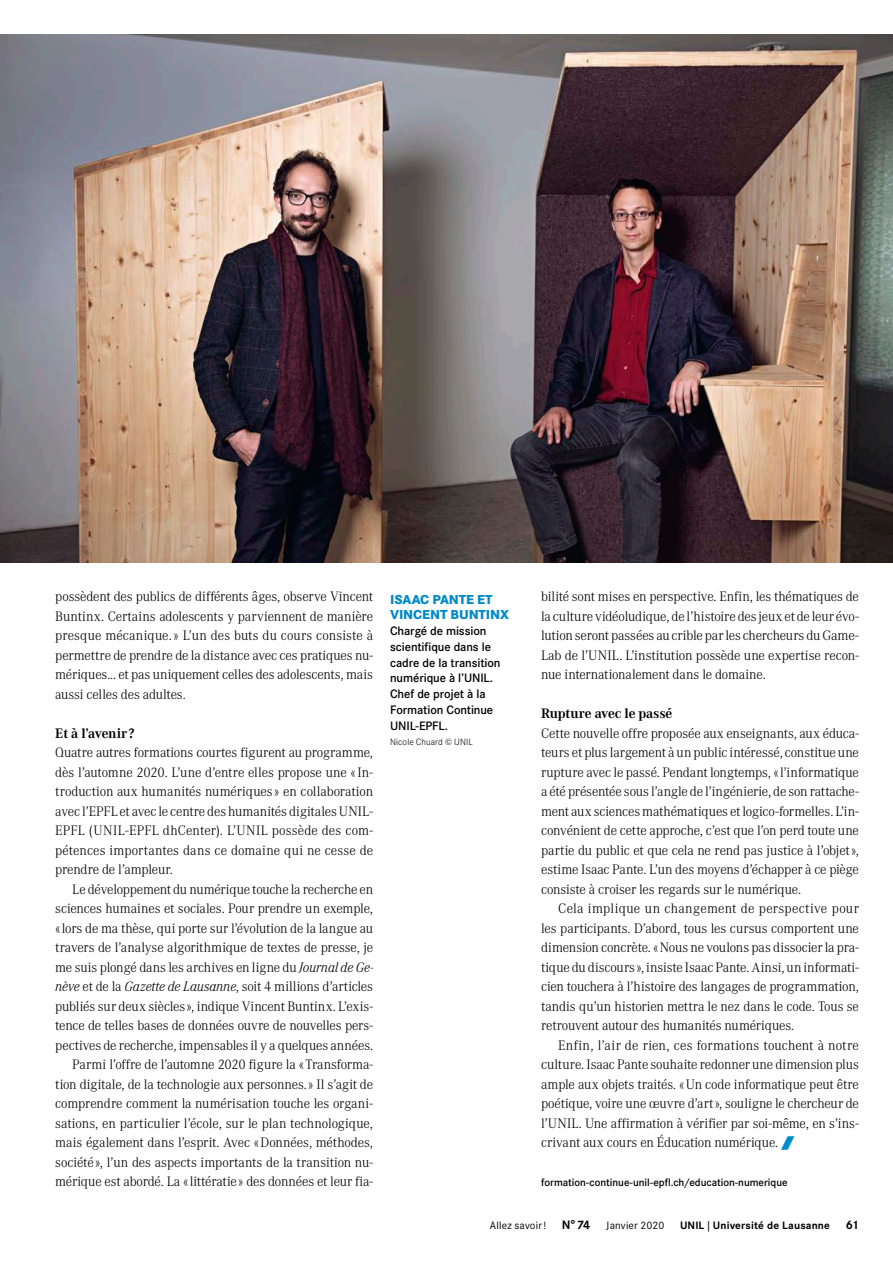
<style>
.page{position:relative;width:893px;height:1263px;background:#fff}
.page>*{position:absolute;margin:0;border:0;box-sizing:border-box;transform-origin:0 0}
.t1{font:300 13.5px/19.5px "Corporate ABQ";letter-spacing:-.01em;color:#000;text-align:justify}
.t2{font:700 13.5px "Corporate ABQ";letter-spacing:-.015em;color:#000}
.t3{font:800 12.75px/15.8px "Corporate SBQ";letter-spacing:-.01em;color:#008aca}
.t4{font:500 12px/15.8px "Corporate SBQ";letter-spacing:-.01em;color:#000}
.t5{font:700 12px "Corporate SBQ";color:#000}
.t6{font:500 10.5px "Corporate SBQ";letter-spacing:-.005em;color:#000}
.t7{font:700 10.5px "Corporate SBQ";letter-spacing:.015em;color:#000}
.t8{font:10.5px "Corporate SBQ";letter-spacing:.015em;color:#000}
.t9{font:300 9px "Corporate SBQ";letter-spacing:.01em;color:#000}
.s1{font-style:italic}
</style>
<div class="page">
<img style="left:0;top:34px;width:893px;height:528px">
<p class="t1" style="left:55px;top:587px;width:319px">possèdent des publics de différents âges, observe Vincent Buntinx. Certains adolescents y parviennent de manière presque mécanique. » L’un des buts du cours consiste à permettre de prendre de la distance avec ces pratiques nu&shy;mériques... et pas uniquement celles des adolescents, mais aussi celles des adultes.</p>
<p class="t2" style="left:55px;top:725px;width:81px">Et à l’avenir?</p>
<p class="t1" style="left:55px;top:743px;width:319px">Quatre autres formations courtes figurent au programme, dès l’automne 2020. L’une d’entre elles propose une « In&shy;troduction aux humanités numériques» en collaboration avec l’EPFL et avec le centre des humanités digitales UNIL-EPFL (UNIL-EPFL dhCenter). L’UNIL possède des com&shy;pétences importantes dans ce domaine qui ne cesse de prendre de l’ampleur.</p>
<p class="t1" style="left:55px;top:879px;width:320px;text-align:right">Le développement du numérique touche la recherche en sciences humaines et sociales. Pour prendre un exemple, «lors de ma thèse, qui porte sur l’évolution de la langue au travers de l’analyse algorithmique de textes de presse, je me suis plongé dans les archives en ligne du <span class="s1">Journal de Ge&shy;nève</span> et de la <span class="s1">Gazette de Lausanne</span>, soit 4 millions d’articles publiés sur deux siècles», indique Vincent Buntinx. L’exis&shy;tence de telles bases de données ouvre de nouvelles pers&shy;pectives de recherche, impensables il y a quelques années.<br>Parmi l’offre de l’automne 2020 figure la «Transforma&shy;tion digitale, de la technologie aux personnes.» Il s’agit de comprendre comment la numérisation touche les organi&shy;sations, en particulier l’école, sur le plan technologique, mais également dans l’esprit. Avec «Données, méthodes, société», l’un des aspects importants de la transition nu&shy;mérique est abordé. La «littératie» des données et leur fia-</p>
<p class="t3" style="left:390px;top:591px;width:120px">ISAAC PANTE ET<br>VINCENT BUNTINX</p>
<p class="t4" style="left:390px;top:623px;width:112px">Chargé de mission scientifique dans le cadre de la transition numérique à l’UNIL.<br>Chef de projet à la<br>Formation Continue<br>UNIL-EPFL.</p>
<p class="t9" style="left:390px;top:737px;width:84px">Nicole Chuard © UNIL</p>
<p class="t1" style="left:541px;top:587px;width:319px">bilité sont mises en perspective. Enfin, les thématiques de la culture vidéoludique, de l’histoire des jeux et de leur évo&shy;lution seront passées au crible par les chercheurs du Game-Lab de l’UNIL. L’institution possède une expertise recon&shy;nue internationalement dans le domaine.</p>
<p class="t2" style="left:541px;top:706px;width:133px">Rupture avec le passé</p>
<p class="t1" style="left:541px;top:723px;width:319px">Cette nouvelle offre proposée aux enseignants, aux éduca&shy;teurs et plus largement à un public intéressé, constitue une rupture avec le passé. Pendant longtemps, «l’informatique a été présentée sous l’angle de l’ingénierie, de son rattache&shy;ment aux sciences mathématiques et logico-formelles. L’in&shy;convénient de cette approche, c’est que l’on perd toute une partie du public et que cela ne rend pas justice à l’objet», estime Isaac Pante. L’un des moyens d’échapper à ce piège consiste à croiser les regards sur le numérique.</p>
<p class="t1" style="left:541px;top:899px;width:319px;text-indent:17px">Cela implique un changement de perspective pour les participants. D’abord, tous les cursus comportent une dimension concrète. «Nous ne voulons pas dissocier la pra&shy;tique du discours», insiste Isaac Pante. Ainsi, un informati&shy;cien touchera à l’histoire des langages de programmation, tandis qu’un historien mettra le nez dans le code. Tous se retrouvent autour des humanités numériques.</p>
<p class="t1" style="left:541px;top:1035px;width:319px;text-indent:17px">Enfin, l’air de rien, ces formations touchent à notre culture. Isaac Pante souhaite redonner une dimension plus ample aux objets traités. «Un code informatique peut être poétique, voire une œuvre d’art», souligne le chercheur de l’UNIL. Une affirmation à vérifier par soi-même, en s’ins&shy;crivant aux cours en Éducation numérique.</p>
<p class="t6" style="left:541px;top:1176px;width:248px">formation-continue-unil-epfl.ch/education-numerique</p>
<p class="t8" style="left:490px;top:1219px;width:58px">Allez savoir!</p>
<p class="t5" style="left:562px;top:1218px;width:30px">N° 74</p>
<p class="t8" style="left:606px;top:1219px;width:60px">Janvier 2020</p>
<p class="t7" style="left:680px;top:1219px;width:151px">UNIL | Université de Lausanne</p>
<p class="t5" style="left:846px;top:1218px;width:15px">61</p>
</div>
